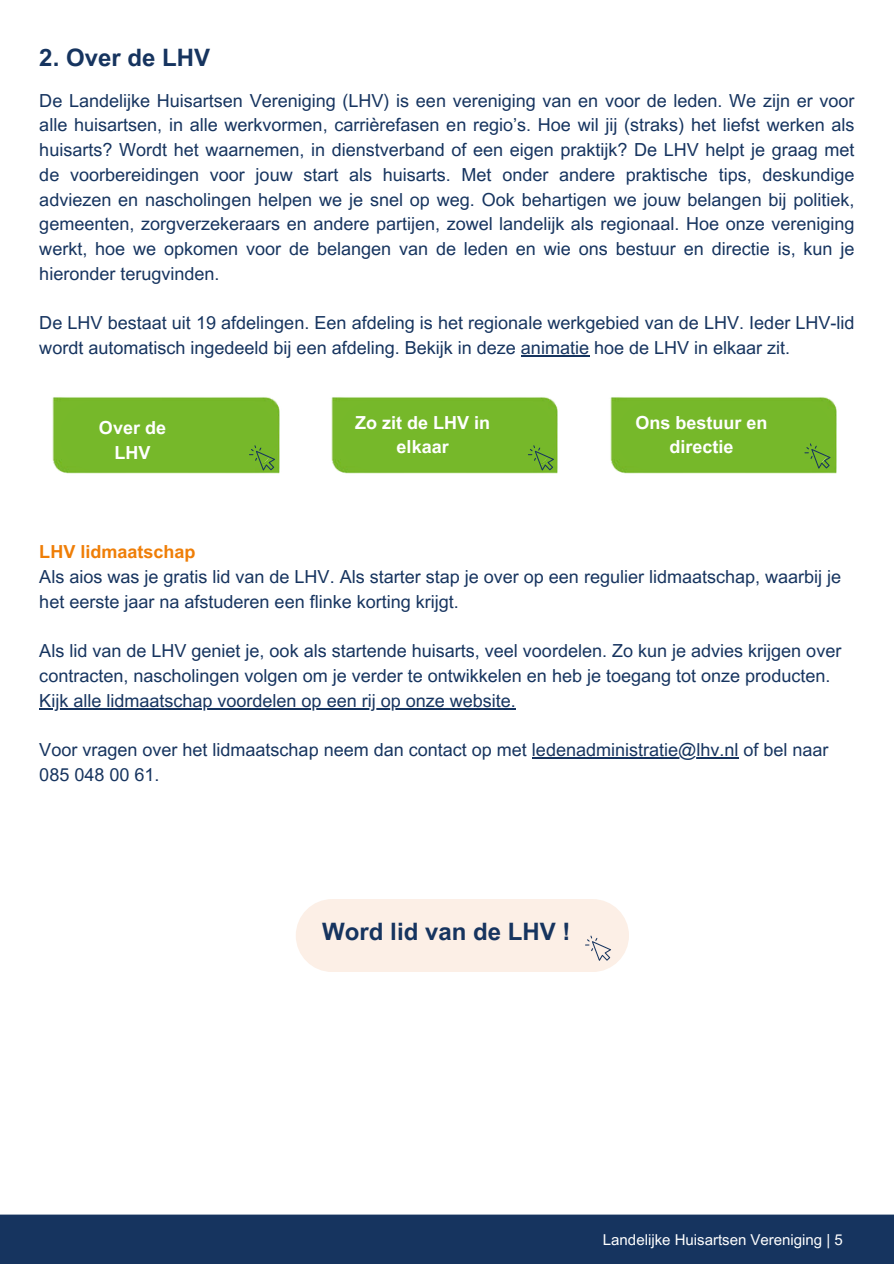
<style>
.page{position:relative;width:894px;height:1264px;background:#fff}
.page>*{position:absolute;margin:0;border:0;box-sizing:border-box;transform-origin:0 0}
.t1{font:700 24px "Arial MT Pro";color:#16345f}
.t2{font:18px/24.8px "Arial MT Pro";color:#16345f}
.t3{font:700 18px/24.8px "Arial MT Pro";color:#fff;text-align:center}
.t4{font:700 18px "Arial MT Pro";color:#ef7e07}
.t5{font:15px "Arial MT Pro";color:#fff}
</style>
<div class="page">
<div style="left:0;top:1214px;width:893px;height:49px;background:#16345f"></div>
<img style="left:331px;top:397px;width:227px;height:77px">
<img style="left:52px;top:397px;width:228px;height:77px">
<img style="left:610px;top:397px;width:227px;height:77px">
<hr style="left:39px;top:708px;width:477px;height:1px;background:#16345f">
<hr style="left:532px;top:757px;width:206px;height:1px;background:#16345f">
<div style="left:296px;top:899px;width:332px;height:73px;background:#fcefe6;border-radius:36px"></div>
<hr style="left:521px;top:355px;width:68px;height:1px;background:#16345f">
<svg style="left:585px;top:935px;width:26px;height:26px"></svg>
<div style="left:60px;top:401px;width:216px;height:69px;background:#76b82a"></div>
<div style="left:339px;top:401px;width:216px;height:69px;background:#76b82a"></div>
<div style="left:617px;top:401px;width:216px;height:69px;background:#76b82a"></div>
<h1 class="t1" style="left:39px;top:43px;width:172px">2. Over de LHV</h1>
<p class="t2" style="left:39px;top:89px;width:816px;text-align:justify">De Landelijke Huisartsen Vereniging (LHV) is een vereniging van en voor de leden. We zijn er voor alle huisartsen, in alle werkvormen, carrièrefasen en regio’s. Hoe wil jij (straks) het liefst werken als huisarts? Wordt het waarnemen, in dienstverband of een eigen praktijk? De LHV helpt je graag met de voorbereidingen voor jouw start als huisarts. Met onder andere praktische tips, deskundige adviezen en nascholingen helpen we je snel op weg. Ook behartigen we jouw belangen bij politiek, gemeenten, zorgverzekeraars en andere partijen, zowel landelijk als regionaal. Hoe onze vereniging werkt, hoe we opkomen voor de belangen van de leden en wie ons bestuur en directie is, kun je hieronder terugvinden.</p>
<p class="t2" style="left:39px;top:312px;width:816px">De LHV bestaat uit 19 afdelingen. Een afdeling is het regionale werkgebied van de LHV. Ieder LHV-lid wordt automatisch ingedeeld bij een afdeling. Bekijk in deze animatie hoe de LHV in elkaar zit.</p>
<p class="t3" style="left:99px;top:416px;width:69px">Over de<br>LHV</p>
<p class="t3" style="left:635px;top:410px;width:134px">Ons bestuur en directie</p>
<p class="t3" style="left:355px;top:410px;width:137px">Zo zit de LHV in elkaar</p>
<p class="t4" style="left:39px;top:541px;width:158px">LHV lidmaatschap</p>
<p class="t2" style="left:39px;top:565px;width:803px">Als aios was je gratis lid van de LHV. Als starter stap je over op een regulier lidmaatschap, waarbij je het eerste jaar na afstuderen een flinke korting krijgt.</p>
<p class="t2" style="left:39px;top:639px;width:803px">Als lid van de LHV geniet je, ook als startende huisarts, veel voordelen. Zo kun je advies krijgen over contracten, nascholingen volgen om je verder te ontwikkelen en heb je toegang tot onze producten.<br>Kijk alle lidmaatschap voordelen op een rij op onze website.</p>
<p class="t2" style="left:39px;top:738px;width:790px">Voor vragen over het lidmaatschap neem dan contact op met ledenadministratie@lhv.nl of bel naar<br>085 048 00 61.</p>
<h1 class="t1" style="left:322px;top:917px;width:249px">Word lid van de LHV !</h1>
<p class="t5" style="left:602px;top:1230px;width:241px">Landelijke Huisartsen Vereniging | 5</p>
</div>
